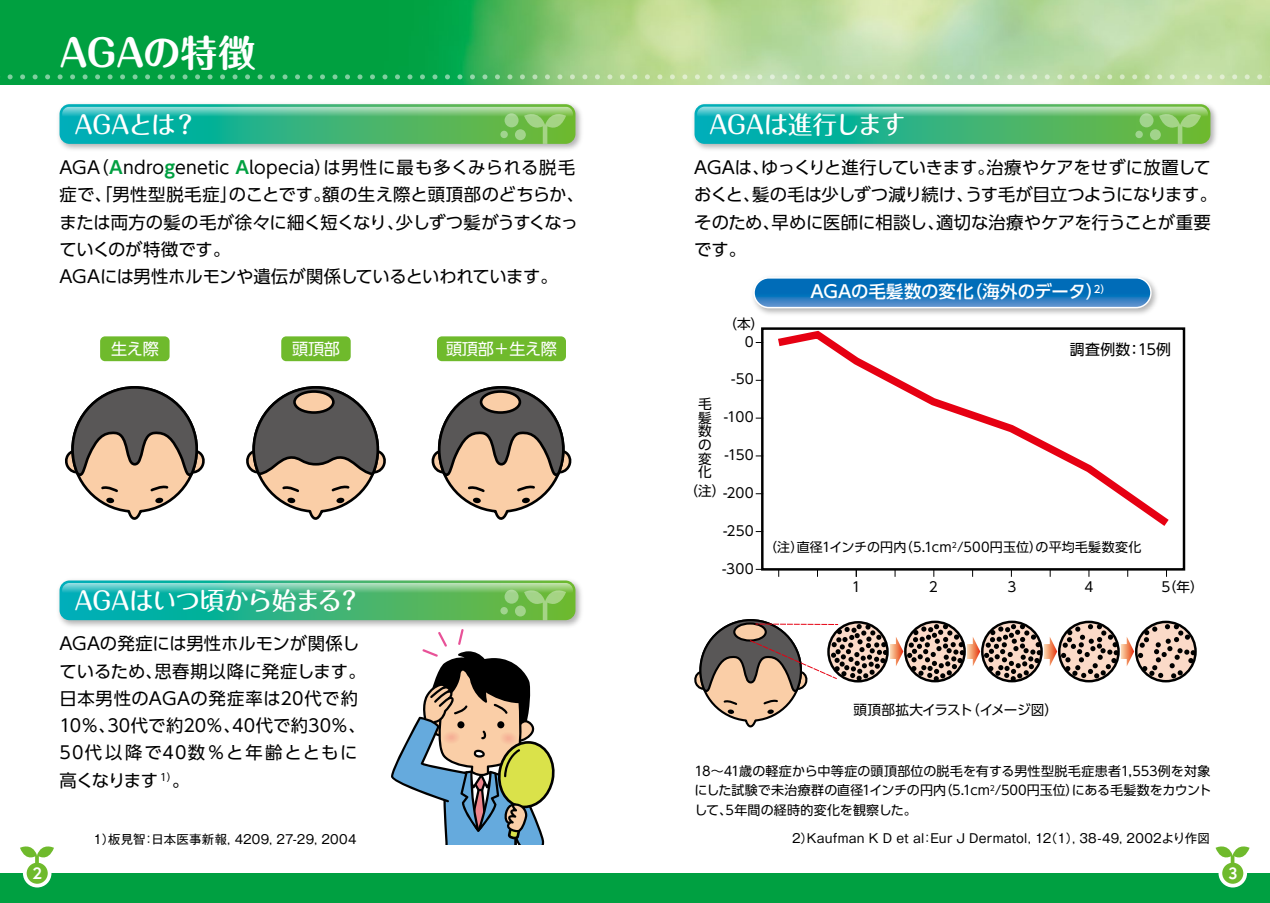
<style>
.page{position:relative;width:1270px;height:903px;background:#fff}
.page>*{position:absolute;margin:0;border:0;box-sizing:border-box;transform-origin:0 0}
.t1{font:700 37.27px "Maru Fo Pro";letter-spacing:-.03em;color:#fff}
.t2{font:500 24.85px "Maru Fo Pro";letter-spacing:-.03em;color:#fff}
.t3{font:17.32px/27.3px "UD Shin Go Pro";color:#000}
.t4{font:17.32px/27.3px "UD Shin Go Pro";letter-spacing:.02em;color:#000}
.t5{font:500 17.32px "UD Shin Go Pro";letter-spacing:.005em;color:#fff}
.t6{font:16.1px "UD Shin Go Pro";letter-spacing:-.02em;color:#fff}
.t7{font:16.1px "Geometric 415 BT Medium A";color:#fff}
.t8{font:14.88px "UD Shin Go Pro";letter-spacing:.015em;color:#000}
.t9{font:13.65px/13.7px "UD Shin Go Pro";color:#000;text-align:justify}
.t10{font:13.65px "UD Shin Go Pro";letter-spacing:-.05em;color:#000}
.t11{font:12.95px/19.8px "UD Shin Go Pro";color:#000;text-align:justify}
.t12{font:12.42px "Gothic MB101 Pro";letter-spacing:.015em;color:#000}
.s1{font-family:"UD Shin Go Pro De";font-weight:700;color:#00a041}
</style>
<div class="page">
<img style="left:0;top:0;width:1270px;height:84px">
<div style="left:0;top:873px;width:1270px;height:30px;background:#00a041"></div>
<div style="left:25px;top:861px;width:25px;height:24px;background:#6fba2c;border-radius:50%"></div>
<div style="left:23px;top:859px;width:28px;height:28px;border:4px solid #fff;border-radius:50%"></div>
<hr style="left:35px;top:855px;width:4px;height:15px;background:#6fba2c">
<svg style="left:20px;top:846px;width:34px;height:17px"></svg>
<div style="left:1220px;top:861px;width:25px;height:24px;background:#6fba2c;border-radius:50%"></div>
<div style="left:1218px;top:859px;width:29px;height:28px;border:4px solid #fff;border-radius:50%"></div>
<hr style="left:1231px;top:855px;width:3px;height:15px;background:#6fba2c">
<svg style="left:1216px;top:846px;width:34px;height:17px"></svg>
<svg style="left:65px;top:386px;width:140px;height:134px"></svg>
<svg style="left:246px;top:386px;width:140px;height:134px"></svg>
<div style="left:294px;top:391px;width:39px;height:21px;background:#facea7;border-radius:50%"></div>
<div style="left:293px;top:390px;width:42px;height:24px;border:3px solid #000;border-radius:50%"></div>
<svg style="left:431px;top:386px;width:141px;height:134px"></svg>
<div style="left:481px;top:391px;width:39px;height:21px;background:#facea7;border-radius:50%"></div>
<div style="left:480px;top:390px;width:41px;height:24px;border:3px solid #000;border-radius:50%"></div>
<div style="left:100px;top:336px;width:70px;height:25px;background:#6fba2c;border-radius:5px"></div>
<img style="left:58px;top:106px;width:524px;height:44px">
<svg style="left:60px;top:104px;width:515px;height:40px;background:#45b986"></svg>
<svg style="left:505px;top:113px;width:14px;height:14px"></svg>
<div style="left:500px;top:131px;width:8px;height:7px;background:#a0d48f;border-radius:50%"></div>
<div style="left:515px;top:129px;width:11px;height:11px;background:#a2d48b;border-radius:50%"></div>
<img style="left:59px;top:582px;width:523px;height:45px">
<svg style="left:60px;top:580px;width:515px;height:40px;background:#46ba87"></svg>
<div style="left:505px;top:590px;width:14px;height:14px;background:#a1d48d;border-radius:50%"></div>
<div style="left:500px;top:607px;width:8px;height:7px;background:#a0d48f;border-radius:50%"></div>
<div style="left:515px;top:605px;width:11px;height:11px;background:#a2d48b;border-radius:50%"></div>
<img style="left:693px;top:106px;width:524px;height:44px">
<svg style="left:694px;top:104px;width:516px;height:40px;background:#45ba87"></svg>
<svg style="left:1139px;top:113px;width:14px;height:14px"></svg>
<div style="left:1135px;top:131px;width:8px;height:7px;background:#a0d48f;border-radius:50%"></div>
<div style="left:1150px;top:129px;width:11px;height:11px;background:#a2d48b;border-radius:50%"></div>
<div style="left:281px;top:336px;width:70px;height:25px;background:#6fba2c;border-radius:5px"></div>
<div style="left:437px;top:336px;width:129px;height:25px;background:#6fba2c;border-radius:5px"></div>
<svg style="left:694px;top:619px;width:502px;height:109px"></svg>
<svg style="left:0;top:74px;width:1270px;height:5px;background:#83cb8c"></svg>
<img style="left:753px;top:277px;width:404px;height:37px">
<svg style="left:754px;top:278px;width:397px;height:30px;background:#1675bd"></svg>
<div style="left:753px;top:277px;width:399px;height:31px;border:1px solid #fff;border-radius:15px"></div>
<svg style="left:391px;top:629px;width:164px;height:215px"></svg>
<div style="left:761px;top:327px;width:424px;height:244px;border:2px solid #000"></div>
<svg style="left:770px;top:327px;width:407px;height:199px"></svg>
<h1 class="t1" style="left:60px;top:24px;width:198px">AGAの特徴</h1>
<h2 class="t2" style="left:74px;top:105px;width:125px">AGAとは？</h2>
<p class="t3" style="left:60px;top:153px;width:526px">AGA（<span class="s1">A</span>ndro<span class="s1">g</span>enetic <span class="s1">A</span>lopecia）は男性に最も多くみられる脱毛症で、「男性型脱毛症」のことです。額の生え際と頭頂部のどちらか、または両方の髪の毛が徐々に細く短くなり、少しずつ髪がうすくなっていくのが特徴です。<br>AGAには男性ホルモンや遺伝が関係しているといわれています。</p>
<p class="t6" style="left:111px;top:336px;width:49px">生え際</p>
<p class="t6" style="left:292px;top:336px;width:49px">頭頂部</p>
<p class="t6" style="left:446px;top:336px;width:112px">頭頂部＋生え際</p>
<h2 class="t2" style="left:74px;top:581px;width:289px">AGAはいつ頃から始まる？</h2>
<p class="t4" style="left:60px;top:630px;width:308px">AGAの発症には男性ホルモンが関係しているため、思春期以降に発症します。日本男性のAGAの発症率は20代で約<br>10％、30代で約20％、40代で約30％、<br>50代以降で40数％と年齢とともに高くなります <sup>1）</sup>。</p>
<h2 class="t2" style="left:709px;top:105px;width:198px">AGAは進行します</h2>
<p class="t3" style="left:694px;top:153px;width:524px">AGAは、ゆっくりと進行していきます。治療やケアをせずに放置しておくと、髪の毛は少しずつ減り続け、うす毛が目立つようになります。そのため、早めに医師に相談し、適切な治療やケアを行うことが重要です。</p>
<p class="t9" style="left:723px;top:316px;width:42px">（本）</p>
<p class="t9" style="left:745px;top:335px;width:11px">0</p>
<p class="t9" style="left:731px;top:371px;width:24px">-50</p>
<p class="t9" style="left:724px;top:409px;width:31px">-100</p>
<p class="t9" style="left:724px;top:447px;width:31px">-150</p>
<p class="t9" style="left:723px;top:485px;width:32px">-200</p>
<p class="t9" style="left:723px;top:523px;width:32px">-250</p>
<p class="t9" style="left:722px;top:562px;width:33px">-300</p>
<p class="t9" style="left:698px;top:397px;width:15px">毛髪数の変化</p>
<p class="t9" style="left:685px;top:483px;width:42px">（注）</p>
<p class="t5" style="left:810px;top:278px;width:302px">AGAの毛髪数の変化（海外のデータ）<sup>2）</sup></p>
<p class="t8" style="left:1070px;top:337px;width:103px">調査例数：15例</p>
<p class="t11" style="left:764px;top:537px;width:379px">（注）直径1インチの円内（5.1cm<sup>2</sup>/500円玉位）の平均毛髪数変化</p>
<p class="t9" style="left:852px;top:580px;width:11px">1</p>
<p class="t9" style="left:929px;top:580px;width:11px">2</p>
<p class="t9" style="left:1007px;top:580px;width:11px">3</p>
<p class="t9" style="left:1084px;top:580px;width:11px">4</p>
<p class="t9" style="left:1161px;top:580px;width:44px">5（年）</p>
<p class="t10" style="left:854px;top:698px;width:206px">頭頂部拡大イラスト（イメージ図）</p>
<p class="t11" style="left:694px;top:760px;width:519px">18～41歳の軽症から中等症の頭頂部位の脱毛を有する男性型脱毛症患者1,553例を対象にした試験で未治療群の直径1インチの円内（5.1cm<sup>2</sup>/500円玉位）にある毛髪数をカウントして、5年間の経時的変化を観察した。</p>
<p class="t12" style="left:93px;top:828px;width:265px">1）板見智：日本医事新報, 4209, 27-29, 2004</p>
<p class="t12" style="left:792px;top:828px;width:419px">2）Kaufman K D et al：Eur J Dermatol, 12（1）, 38-49, 2002より作図</p>
<p class="t7" style="left:33px;top:863px;width:11px">2</p>
<p class="t7" style="left:1228px;top:863px;width:11px">3</p>
</div>
